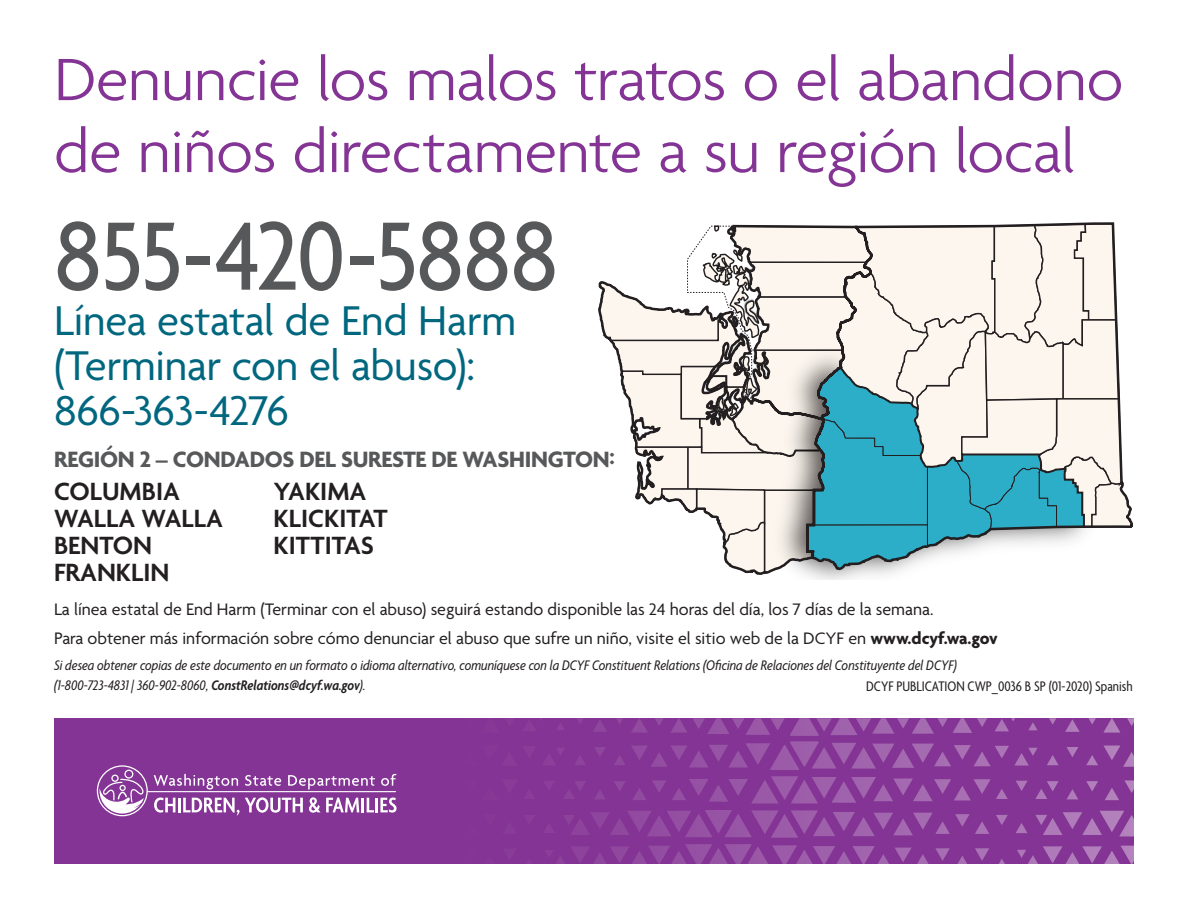
<style>
.page{position:relative;width:1188px;height:918px;background:#fff}
.page>*{position:absolute;margin:0;border:0;box-sizing:border-box;transform-origin:0 0}
.t1{font:500 105px "Agenda";letter-spacing:-.025em;color:#57585a;scale:.9 1}
.t2{font:300 64.5px/72px "Agenda";letter-spacing:-.01em;color:#843494;scale:1.04 1}
.t3{font:45px/45px "Agenda";letter-spacing:-.005em;color:#00677f}
.t4{font:600 27px/27px "Agenda";color:#231f20}
.t5{font:700 24px "Agenda";letter-spacing:-.01em;color:#57585a}
.t6{font:18px/29.2px "Agenda";color:#231f20}
.t7{font:italic condensed 15px/19.5px "Agenda";color:#231f20}
.t8{font:condensed 15px "Agenda";color:#231f20}
.s1{font-weight:700}
.s2{font-weight:600}
</style>
<div class="page">
<div style="left:54px;top:718px;width:1080px;height:146px;background:#843494"></div>
<svg style="left:895px;top:848px;width:34px;height:16px"></svg>
<svg style="left:1016px;top:823px;width:12px;height:10px"></svg>
<svg style="left:1016px;top:781px;width:11px;height:10px"></svg>
<svg style="left:996px;top:815px;width:12px;height:10px"></svg>
<svg style="left:999px;top:859px;width:6px;height:5px"></svg>
<svg style="left:975px;top:848px;width:14px;height:13px"></svg>
<svg style="left:957px;top:856px;width:10px;height:8px"></svg>
<svg style="left:935px;top:848px;width:15px;height:13px"></svg>
<svg style="left:595px;top:790px;width:10px;height:9px"></svg>
<svg style="left:594px;top:747px;width:11px;height:9px"></svg>
<svg style="left:614px;top:781px;width:11px;height:10px"></svg>
<svg style="left:575px;top:756px;width:10px;height:9px"></svg>
<svg style="left:633px;top:780px;width:33px;height:20px"></svg>
<svg style="left:672px;top:776px;width:336px;height:27px"></svg>
<svg style="left:557px;top:723px;width:7px;height:7px"></svg>
<svg style="left:577px;top:718px;width:6px;height:6px"></svg>
<svg style="left:593px;top:720px;width:14px;height:12px"></svg>
<svg style="left:564px;top:810px;width:425px;height:28px"></svg>
<svg style="left:544px;top:824px;width:10px;height:9px"></svg>
<svg style="left:544px;top:781px;width:10px;height:8px"></svg>
<svg style="left:564px;top:781px;width:22px;height:18px"></svg>
<svg style="left:545px;top:844px;width:344px;height:20px"></svg>
<svg style="left:543px;top:748px;width:21px;height:17px"></svg>
<svg style="left:1017px;top:846px;width:117px;height:18px"></svg>
<svg style="left:1035px;top:811px;width:99px;height:25px"></svg>
<svg style="left:1035px;top:781px;width:24px;height:18px"></svg>
<svg style="left:1067px;top:789px;width:11px;height:10px"></svg>
<svg style="left:1066px;top:747px;width:12px;height:10px"></svg>
<svg style="left:1086px;top:781px;width:12px;height:10px"></svg>
<svg style="left:1047px;top:755px;width:12px;height:10px"></svg>
<svg style="left:1086px;top:746px;width:48px;height:21px"></svg>
<svg style="left:1127px;top:718px;width:7px;height:8px"></svg>
<svg style="left:1103px;top:718px;width:17px;height:15px"></svg>
<svg style="left:1105px;top:780px;width:29px;height:20px"></svg>
<svg style="left:614px;top:718px;width:423px;height:52px"></svg>
<svg style="left:1049px;top:718px;width:7px;height:7px"></svg>
<svg style="left:1065px;top:719px;width:15px;height:13px"></svg>
<svg style="left:1088px;top:718px;width:8px;height:7px"></svg>
<svg style="left:154px;top:797px;width:21px;height:16px"></svg>
<hr style="left:178px;top:798px;width:3px;height:14px;background:#fff">
<svg style="left:183px;top:797px;width:120px;height:18px"></svg>
<svg style="left:309px;top:797px;width:50px;height:16px"></svg>
<hr style="left:361px;top:798px;width:3px;height:14px;background:#fff">
<svg style="left:367px;top:798px;width:7px;height:14px"></svg>
<hr style="left:375px;top:798px;width:3px;height:14px;background:#fff">
<svg style="left:380px;top:797px;width:17px;height:16px"></svg>
<hr style="left:147px;top:791px;width:249px;height:1px;background:#fff">
<svg style="left:154px;top:774px;width:84px;height:15px"></svg>
<svg style="left:245px;top:775px;width:36px;height:11px"></svg>
<svg style="left:288px;top:775px;width:87px;height:14px"></svg>
<svg style="left:381px;top:774px;width:15px;height:12px"></svg>
<div style="left:97px;top:765px;width:51px;height:51px;border:1px solid #fff;border-radius:50%"></div>
<div style="left:124px;top:770px;width:9px;height:9px;border:1px solid #fff;border-radius:50%"></div>
<div style="left:111px;top:775px;width:8px;height:7px;border:1px solid #fff;border-radius:50%"></div>
<svg style="left:100px;top:777px;width:46px;height:37px"></svg>
<svg style="left:598px;top:222px;width:535px;height:354px"></svg>
<h2 class="t2" style="left:54px;top:47px;width:1030px">Denuncie los malos tratos o el abandono de niños directamente a su región local</h2>
<h1 class="t1" style="left:54px;top:200px;width:562px">855-420-5888</h1>
<h3 class="t3" style="left:54px;top:301px;width:464px">Línea estatal de End Harm (Terminar con el abuso):<br>866-363-4276</h3>
<h3 class="t5" style="left:54px;top:446px;width:562px">REGIÓN 2 – CONDADOS DEL SURESTE DE WASHINGTON:</h3>
<h3 class="t4" style="left:54px;top:480px;width:171px">COLUMBIA<br>WALLA WALLA<br>BENTON<br>FRANKLIN</h3>
<h3 class="t4" style="left:274px;top:480px;width:116px">YAKIMA<br>KLICKITAT<br>KITTITAS</h3>
<p class="t6" style="left:54px;top:595px;width:945px">La línea estatal de End Harm (Terminar con el abuso) seguirá estando disponible las 24 horas del día, los 7 días de la semana.<br>Para obtener más información sobre cómo denunciar el abuso que sufre un niño, visite el sitio web de la DCYF en <span class="s1">www.dcyf.wa.gov</span></p>
<p class="t7" style="left:54px;top:655px;width:904px">Si desea obtener copias de este documento en un formato o idioma alternativo, comuníquese con la DCYF Constituent Relations (Oficina de Relaciones del Constituyente del DCYF) (1-800-723-4831 | 360-902-8060, <span class="s2">ConstRelations@dcyf.wa.gov</span>).</p>
<p class="t8" style="left:866px;top:678px;width:268px">DCYF PUBLICATION CWP_0036 B SP (01-2020) Spanish</p>
</div>
